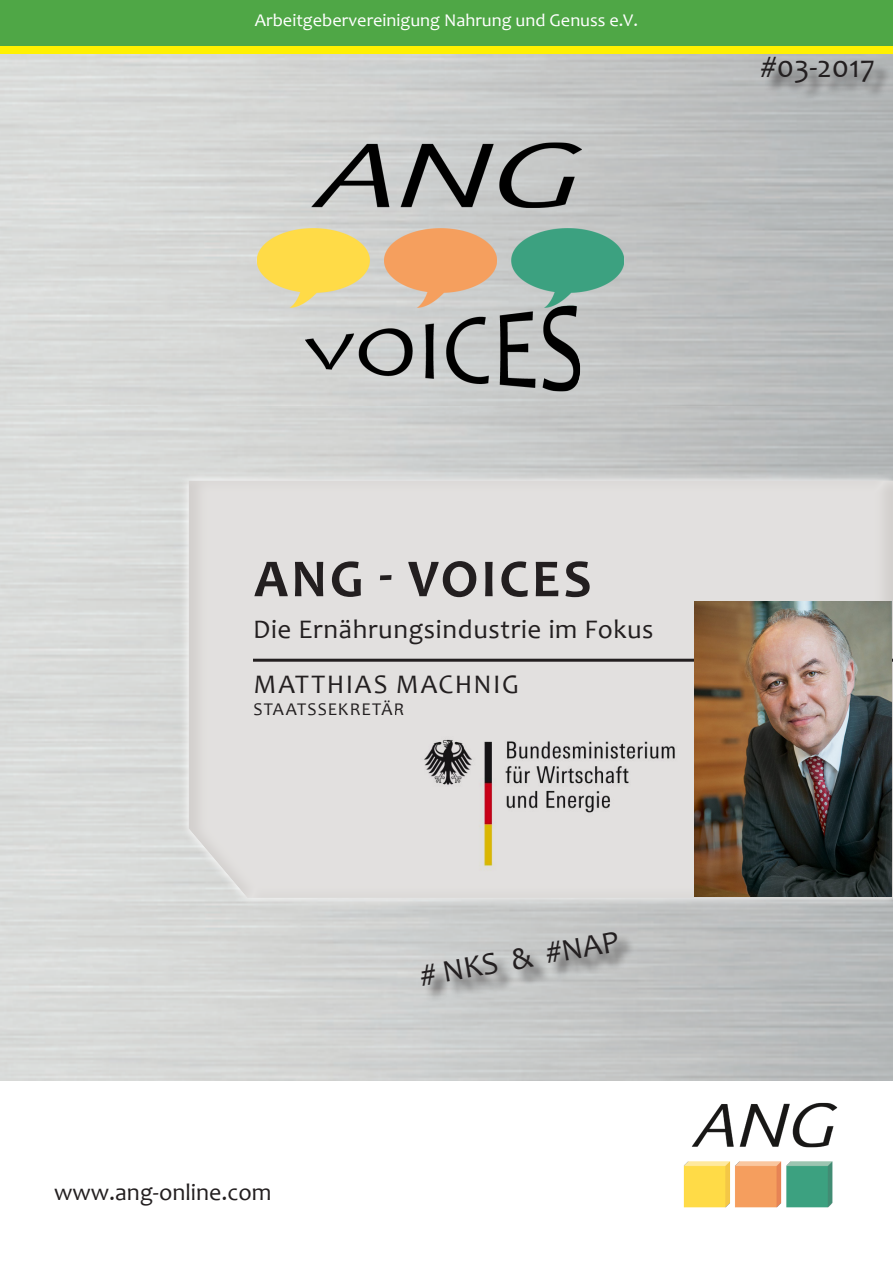
<style>
.page{position:relative;width:893px;height:1263px;background:#fff}
.page>*{position:absolute;margin:0;border:0;box-sizing:border-box;transform-origin:0 0}
.t1{font:700 54px "Candara";letter-spacing:.055em;color:#231f20}
.t2{font:31.5px "Candara";color:#231f20}
.t3{font:27px "Candara";letter-spacing:.025em;color:#231f20}
.t4{font:27px "Candara";letter-spacing:.05em;color:#231f20}
.t5{font:24px "Candara";color:#231f20}
.t6{font:18px "Candara";color:#fff}
.t7{font:18px "Candara";letter-spacing:.05em;color:#231f20}
</style>
<div class="page">
<div style="left:0;top:0;width:893px;height:47px;background:#4fa746"></div>
<div style="left:0;top:47px;width:893px;height:7px;background:#fff101"></div>
<svg style="left:179px;top:471px;width:714px;height:437px;background:#d2d4d3"></svg>
<div style="left:187px;top:480px;width:706px;height:418px;background:#e2e0df"></div>
<hr style="left:253px;top:659px;width:640px;height:3px;background:#231f20">
<img style="left:683px;top:1102px;width:155px;height:106px">
<div style="left:424px;top:934px;width:211px;height:70px;background:#231f20;opacity:.75"></div>
<div style="left:764px;top:60px;width:127px;height:41px;background:#231f20;opacity:.75"></div>
<img style="left:238px;top:114px;width:417px;height:287px">
<img style="left:424px;top:739px;width:251px;height:131px">
<img style="left:694px;top:601px;width:197px;height:296px">
<p class="t6" style="left:255px;top:9px;width:385px">Arbeitgebervereinigung Nahrung und Genuss e.V.</p>
<p class="t2" style="left:761px;top:47px;width:116px">#03-2017</p>
<p class="t1" style="left:254px;top:545px;width:339px">ANG - VOICES</p>
<p class="t3" style="left:253px;top:612px;width:402px">Die Ernährungsindustrie im Fokus</p>
<p class="t4" style="left:254px;top:668px;width:267px">MATTHIAS MACHNIG</p>
<p class="t7" style="left:253px;top:698px;width:153px">STAATSSEKRETÄR</p>
<p class="t5" style="left:54px;top:1177px;width:219px">www.ang-online.com</p>
<p class="t2" style="left:417px;top:956px;width:203px;rotate:-10deg"># NKS &amp; #NAP</p>
</div>
